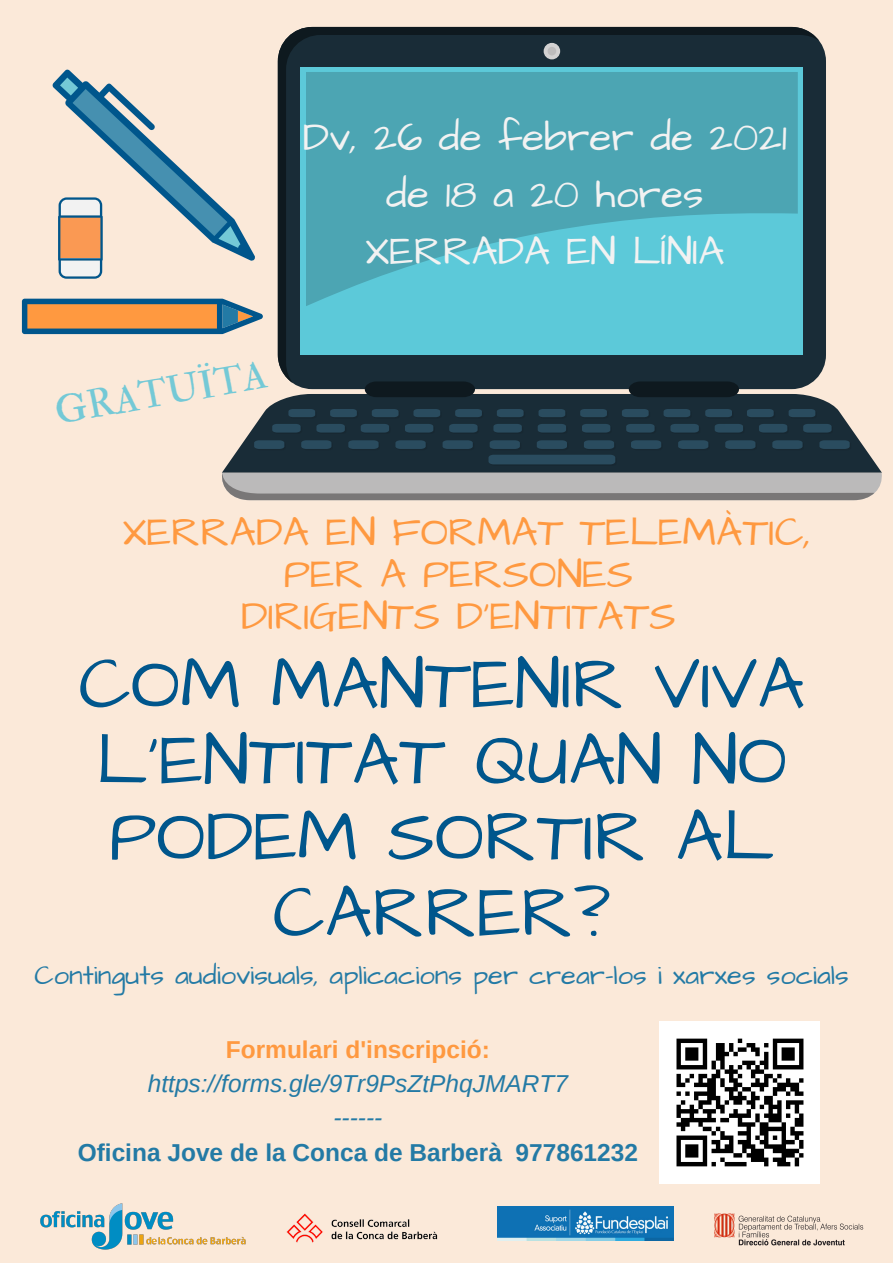
<style>
.page{position:relative;width:893px;height:1263px;background:#fbe9d9}
.page>*{position:absolute;margin:0;border:0;box-sizing:border-box;transform-origin:0 0}
.t1{font:73.65px/76.1px "Architects Daughter";color:#00568c;text-align:center}
.t2{font:41.1px/42.2px "Architects Daughter";color:#ff9940;text-align:center}
.t3{font:40.72px "Architects Daughter";color:#f2f2f2}
.t4{font:38.7px "IM FELL Double Pica Roman";color:#74c9d6}
.t5{font:27.22px "Architects Daughter";color:#237aa5}
.t6{font:italic 24.45px/34.2px "Arimo";color:#237aa5;text-align:center}
.t7{font:700 24.45px "Arimo";color:#237aa5}
.s1{font-weight:700;font-style:normal;color:#ff9940}
</style>
<div class="page">
<svg style="left:52px;top:69px;width:203px;height:192px"></svg>
<svg style="left:58px;top:75px;width:187px;height:204px"></svg>
<svg style="left:22px;top:299px;width:241px;height:35px;background:#a28768"></svg>
<img style="left:40px;top:1203px;width:206px;height:47px">
<img style="left:498px;top:1206px;width:176px;height:34px">
<img style="left:714px;top:1213px;width:150px;height:33px">
<img style="left:286px;top:1213px;width:152px;height:30px">
<svg style="left:222px;top:394px;width:660px;height:79px;background:#3a474f"></svg>
<svg style="left:222px;top:473px;width:660px;height:27px;background:#abaaa9"></svg>
<div style="left:278px;top:27px;width:548px;height:362px;background:#192c37;border-radius:34px"></div>
<svg style="left:278px;top:27px;width:541px;height:356px"></svg>
<div style="left:300px;top:67px;width:503px;height:288px;background:#5cc9d9"></div>
<svg style="left:306px;top:72px;width:492px;height:234px;fill:#4ca5b3"></svg>
<svg style="left:365px;top:381px;width:110px;height:16px;background:#0f1b21"></svg>
<svg style="left:629px;top:381px;width:110px;height:16px;background:#0f1b21"></svg>
<div style="left:543px;top:43px;width:17px;height:16px;background:#d3d2d2;border-radius:50%"></div>
<div style="left:547px;top:47px;width:9px;height:8px;background:#bdbcbc;border-radius:50%"></div>
<svg style="left:272px;top:409px;width:169px;height:25px;background:#1f3847"></svg>
<svg style="left:449px;top:409px;width:34px;height:25px"></svg>
<svg style="left:493px;top:409px;width:32px;height:25px"></svg>
<svg style="left:538px;top:409px;width:29px;height:25px"></svg>
<svg style="left:580px;top:409px;width:32px;height:25px"></svg>
<svg style="left:622px;top:409px;width:34px;height:25px"></svg>
<svg style="left:663px;top:409px;width:170px;height:25px;background:#1f3847"></svg>
<svg style="left:254px;top:440px;width:32px;height:10px"></svg>
<svg style="left:301px;top:440px;width:32px;height:10px"></svg>
<svg style="left:348px;top:440px;width:32px;height:10px"></svg>
<svg style="left:395px;top:440px;width:32px;height:10px"></svg>
<svg style="left:442px;top:440px;width:32px;height:10px"></svg>
<svg style="left:631px;top:440px;width:31px;height:10px"></svg>
<svg style="left:678px;top:440px;width:32px;height:10px"></svg>
<svg style="left:725px;top:440px;width:32px;height:10px"></svg>
<svg style="left:772px;top:440px;width:32px;height:10px"></svg>
<svg style="left:819px;top:440px;width:32px;height:10px"></svg>
<svg style="left:488px;top:440px;width:128px;height:26px;background:#223e4e"></svg>
<img style="left:659px;top:1022px;width:160px;height:161px">
<p class="t3" style="left:303px;top:110px;width:486px">Dv, 26 de febrer de 2021</p>
<p class="t3" style="left:386px;top:167px;width:319px">de 18 a 20 hores</p>
<p class="t3" style="left:365px;top:224px;width:361px">XERRADA EN LÍNIA</p>
<p class="t4" style="left:51px;top:388px;width:216px;rotate:-10deg">GRATUÏTA</p>
<p class="t2" style="left:122px;top:511px;width:690px">XERRADA EN FORMAT TELEMÀTIC,<br>PER A PERSONES</p>
<p class="t2" style="left:241px;top:596px;width:436px">DIRIGENTS D'ENTITATS</p>
<p class="t1" style="left:79px;top:648px;width:727px">COM MANTENIR VIVA<br>L'ENTITAT QUAN NO<br>PODEM SORTIR AL<br>CARRER?</p>
<p class="t5" style="left:34px;top:957px;width:816px">Continguts audiovisuals, aplicacions per crear-los i xarxes socials</p>
<p class="t6" style="left:148px;top:1032px;width:422px"><span class="s1">Formulari d'inscripció: </span>https://forms.gle/9Tr9PsZtPhqJMART7</p>
<p class="t6" style="left:333px;top:1101px;width:50px">------</p>
<p class="t7" style="left:78px;top:1138px;width:562px">Oficina Jove de la Conca de Barberà 977861232</p>
</div>
